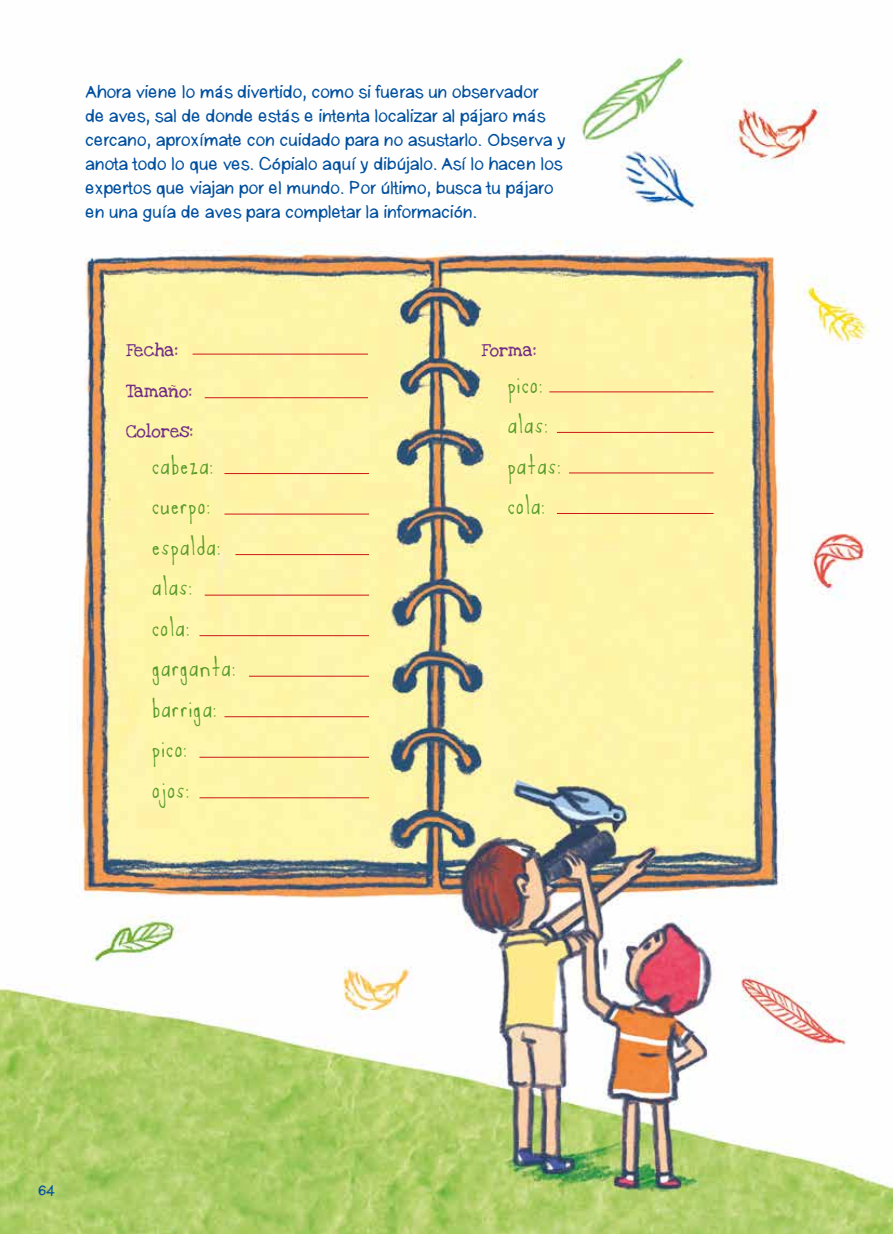
<style>
.page{position:relative;width:893px;height:1234px;background:#fff}
.page>*{position:absolute;margin:0;border:0;box-sizing:border-box;transform-origin:0 0}
.t1{font:27.75px/40.5px "Agent C";color:#579a28}
.t2{font:18px/24px "Anke Sans";letter-spacing:-.02em;color:#004f9f}
.t3{font:15px "Anke Sans";color:#004f9f}
.t4{font:13.5px "Love Ya Like A Sister";color:#6e2584}
</style>
<div class="page">
<img style="left:0;top:51px;width:893px;height:1182px">
<hr style="left:193px;top:354px;width:175px;height:1px;background:#cd171a">
<hr style="left:224px;top:473px;width:145px;height:1px;background:#cd171a">
<hr style="left:224px;top:513px;width:145px;height:1px;background:#cd171a">
<hr style="left:235px;top:554px;width:134px;height:1px;background:#cd171a">
<hr style="left:205px;top:594px;width:164px;height:1px;background:#cd171a">
<hr style="left:199px;top:635px;width:170px;height:1px;background:#cd171a">
<hr style="left:249px;top:675px;width:120px;height:1px;background:#cd171a">
<hr style="left:224px;top:716px;width:145px;height:1px;background:#cd171a">
<hr style="left:199px;top:756px;width:170px;height:1px;background:#cd171a">
<hr style="left:199px;top:797px;width:170px;height:1px;background:#cd171a">
<hr style="left:549px;top:391px;width:165px;height:1px;background:#cd171a">
<hr style="left:557px;top:432px;width:157px;height:1px;background:#cd171a">
<hr style="left:569px;top:472px;width:145px;height:1px;background:#cd171a">
<hr style="left:557px;top:513px;width:157px;height:1px;background:#cd171a">
<hr style="left:205px;top:397px;width:163px;height:1px;background:#cd171a">
<p class="t2" style="left:85px;top:79px;width:482px">Ahora viene lo más divertido, como si fueras un observador<br>de aves, sal de donde estás e intenta localizar al pájaro más cercano, aproxímate con cuidado para no asustarlo. Observa y anota todo lo que ves. Cópialo aquí y dibújalo. Así lo hacen los expertos que viajan por el mundo. Por último, busca tu pájaro en una guía de aves para completar la información.</p>
<p class="t4" style="left:126px;top:339px;width:54px">Fecha:</p>
<p class="t4" style="left:126px;top:379px;width:68px">Tamaño:</p>
<p class="t4" style="left:126px;top:420px;width:69px">Colores:</p>
<h1 class="t1" style="left:152px;top:448px;width:86px">cabeza: cuerpo: espalda: alas: cola: garganta: barriga: pico:<br>ojos:</h1>
<p class="t4" style="left:481px;top:339px;width:56px">Forma:</p>
<h1 class="t1" style="left:507px;top:367px;width:56px">pico: alas: patas: cola:</h1>
<p class="t3" style="left:38px;top:1180px;width:18px">64</p>
</div>
